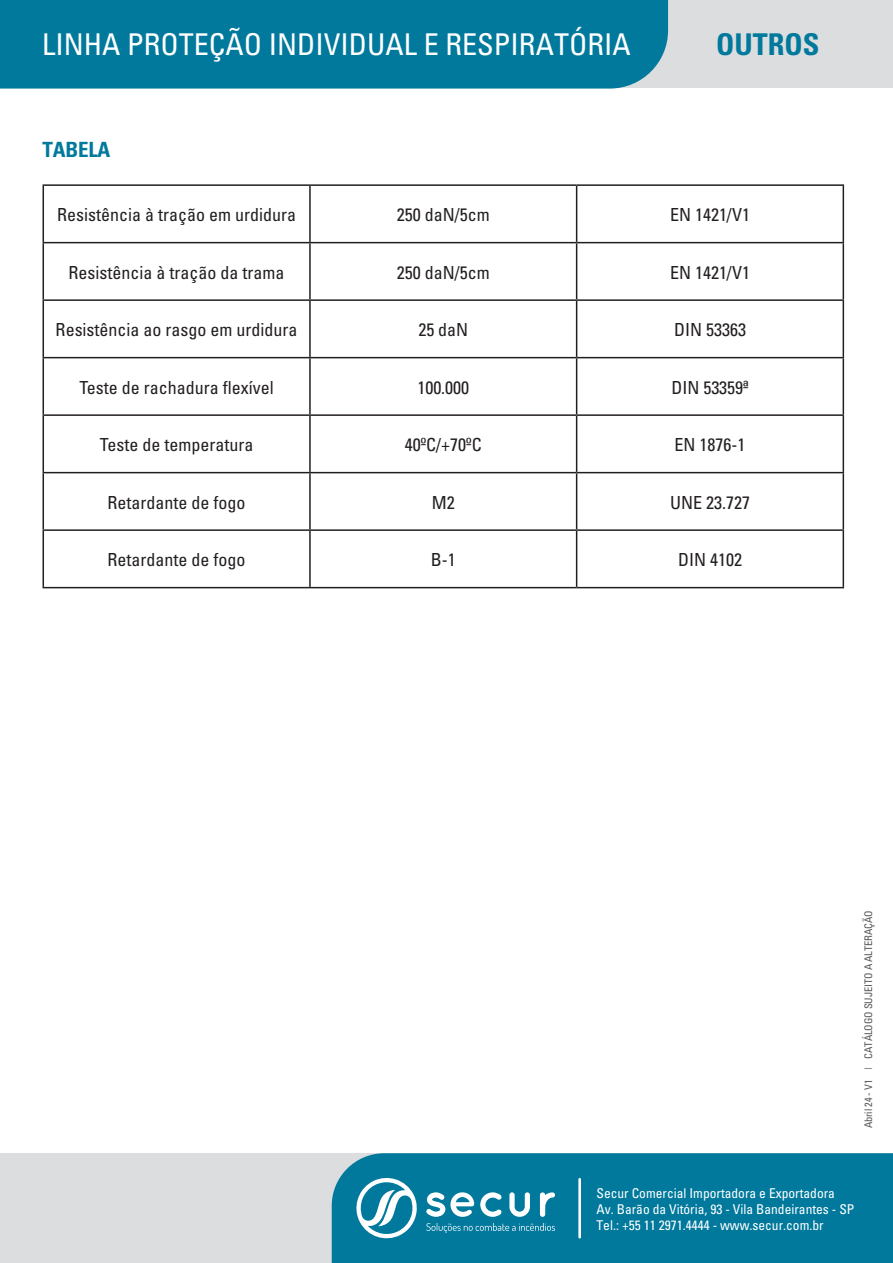
<style>
.page{position:relative;width:893px;height:1263px;background:#fff}
.page>*{position:absolute;margin:0;border:0;box-sizing:border-box;transform-origin:0 0}
.t1{font:condensed 30px "Univers";color:#fff}
.t2{font:700 condensed 30px "Univers";color:#00799c}
.t3{font:700 condensed 21px "Univers";letter-spacing:-.01em;color:#00799c}
.t4{font:condensed 18px "Univers";color:#231f20}
.t5{font:condensed 13.5px/16.2px "Univers";color:#fff}
.t6{font:condensed 10.5px "Univers";letter-spacing:-.01em;color:#57585a}
</style>
<div class="page">
<div style="left:0;top:1153px;width:893px;height:110px;background:#dcdddf"></div>
<div style="left:332px;top:1153px;width:561px;height:110px;background:#00799c"></div>
<svg style="left:354px;top:1174px;width:63px;height:68px;background:#4ea2ba"></svg>
<svg style="left:426px;top:1192px;width:129px;height:25px;background:#67afc4"></svg>
<svg style="left:426px;top:1223px;width:129px;height:10px"></svg>
<hr style="left:578px;top:1179px;width:3px;height:58px;background:#fff">
<hr style="left:43px;top:184px;width:267px;height:2px;background:#231f20">
<hr style="left:43px;top:186px;width:1px;height:56px;background:#231f20">
<hr style="left:310px;top:184px;width:267px;height:2px;background:#231f20">
<hr style="left:309px;top:186px;width:2px;height:56px;background:#231f20">
<hr style="left:577px;top:184px;width:267px;height:2px;background:#231f20">
<hr style="left:576px;top:186px;width:1px;height:56px;background:#231f20">
<hr style="left:843px;top:186px;width:1px;height:56px;background:#231f20">
<hr style="left:43px;top:242px;width:267px;height:1px;background:#231f20">
<hr style="left:43px;top:243px;width:1px;height:56px;background:#231f20">
<hr style="left:310px;top:242px;width:267px;height:1px;background:#231f20">
<hr style="left:309px;top:243px;width:2px;height:56px;background:#231f20">
<hr style="left:577px;top:242px;width:267px;height:1px;background:#231f20">
<hr style="left:576px;top:243px;width:1px;height:56px;background:#231f20">
<hr style="left:843px;top:243px;width:1px;height:56px;background:#231f20">
<hr style="left:43px;top:299px;width:267px;height:2px;background:#231f20">
<hr style="left:43px;top:301px;width:1px;height:56px;background:#231f20">
<hr style="left:310px;top:299px;width:267px;height:2px;background:#231f20">
<hr style="left:309px;top:301px;width:2px;height:56px;background:#231f20">
<hr style="left:577px;top:299px;width:267px;height:2px;background:#231f20">
<hr style="left:576px;top:301px;width:1px;height:56px;background:#231f20">
<hr style="left:843px;top:301px;width:1px;height:56px;background:#231f20">
<hr style="left:43px;top:357px;width:267px;height:1px;background:#231f20">
<hr style="left:43px;top:358px;width:1px;height:56px;background:#231f20">
<hr style="left:310px;top:357px;width:267px;height:1px;background:#231f20">
<hr style="left:309px;top:358px;width:2px;height:56px;background:#231f20">
<hr style="left:577px;top:357px;width:267px;height:1px;background:#231f20">
<hr style="left:576px;top:358px;width:1px;height:56px;background:#231f20">
<hr style="left:843px;top:358px;width:1px;height:56px;background:#231f20">
<hr style="left:43px;top:414px;width:267px;height:2px;background:#231f20">
<hr style="left:43px;top:416px;width:1px;height:56px;background:#231f20">
<hr style="left:310px;top:414px;width:267px;height:2px;background:#231f20">
<hr style="left:309px;top:416px;width:2px;height:56px;background:#231f20">
<hr style="left:577px;top:414px;width:267px;height:2px;background:#231f20">
<hr style="left:576px;top:416px;width:1px;height:56px;background:#231f20">
<hr style="left:843px;top:416px;width:1px;height:56px;background:#231f20">
<hr style="left:43px;top:472px;width:267px;height:1px;background:#231f20">
<hr style="left:43px;top:473px;width:1px;height:56px;background:#231f20">
<hr style="left:310px;top:472px;width:267px;height:1px;background:#231f20">
<hr style="left:309px;top:473px;width:2px;height:56px;background:#231f20">
<hr style="left:577px;top:472px;width:267px;height:1px;background:#231f20">
<hr style="left:576px;top:473px;width:1px;height:56px;background:#231f20">
<hr style="left:843px;top:473px;width:1px;height:56px;background:#231f20">
<hr style="left:43px;top:529px;width:267px;height:2px;background:#231f20">
<hr style="left:43px;top:531px;width:1px;height:56px;background:#231f20">
<hr style="left:310px;top:529px;width:267px;height:2px;background:#231f20">
<hr style="left:309px;top:531px;width:2px;height:56px;background:#231f20">
<hr style="left:577px;top:529px;width:267px;height:2px;background:#231f20">
<hr style="left:576px;top:531px;width:1px;height:56px;background:#231f20">
<hr style="left:843px;top:531px;width:1px;height:56px;background:#231f20">
<hr style="left:43px;top:587px;width:267px;height:1px;background:#231f20">
<hr style="left:310px;top:587px;width:267px;height:1px;background:#231f20">
<hr style="left:577px;top:587px;width:267px;height:1px;background:#231f20">
<div style="left:300px;top:0;width:593px;height:88px;background:#dcdddf"></div>
<div style="left:0;top:0;width:668px;height:89px;background:#00799c"></div>
<h1 class="t1" style="left:42px;top:26px;width:590px">LINHA PROTEÇÃO INDIVIDUAL E RESPIRATÓRIA</h1>
<h1 class="t2" style="left:716px;top:26px;width:105px">OUTROS</h1>
<p class="t3" style="left:43px;top:136px;width:69px">TABELA</p>
<p class="t4" style="left:57px;top:203px;width:240px">Resistência à tração em urdidura</p>
<p class="t4" style="left:397px;top:203px;width:94px">250 daN/5cm</p>
<p class="t4" style="left:670px;top:203px;width:81px">EN 1421/V1</p>
<p class="t4" style="left:69px;top:261px;width:217px">Resistência à tração da trama</p>
<p class="t4" style="left:397px;top:261px;width:94px">250 daN/5cm</p>
<p class="t4" style="left:670px;top:261px;width:81px">EN 1421/V1</p>
<p class="t4" style="left:56px;top:318px;width:243px">Resistência ao rasgo em urdidura</p>
<p class="t4" style="left:418px;top:318px;width:51px">25 daN</p>
<p class="t4" style="left:674px;top:318px;width:73px">DIN 53363</p>
<p class="t4" style="left:79px;top:376px;width:196px">Teste de rachadura flexível</p>
<p class="t4" style="left:417px;top:376px;width:53px">100.000</p>
<p class="t4" style="left:671px;top:376px;width:79px">DIN 53359ª</p>
<p class="t4" style="left:100px;top:433px;width:155px">Teste de temperatura</p>
<p class="t4" style="left:405px;top:433px;width:78px">40ºC/+70ºC</p>
<p class="t4" style="left:674px;top:433px;width:72px">EN 1876-1</p>
<p class="t4" style="left:108px;top:491px;width:140px">Retardante de fogo</p>
<p class="t4" style="left:432px;top:491px;width:24px">M2</p>
<p class="t4" style="left:670px;top:491px;width:81px">UNE 23.727</p>
<p class="t4" style="left:108px;top:548px;width:140px">Retardante de fogo</p>
<p class="t4" style="left:431px;top:548px;width:26px">B-1</p>
<p class="t4" style="left:678px;top:548px;width:65px">DIN 4102</p>
<p class="t6" style="left:862px;top:1128px;width:220px;rotate:-90deg">Abril 24 - V1 | CATÁLOGO SUJEITO A ALTERAÇÃO</p>
<p class="t5" style="left:596px;top:1184px;width:259px">Secur Comercial Importadora e Exportadora<br>Av. Barão da Vitória, 93 - Vila Bandeirantes - SP<br>Tel.: +55 11 2971.4444 - www.secur.com.br</p>
</div>
